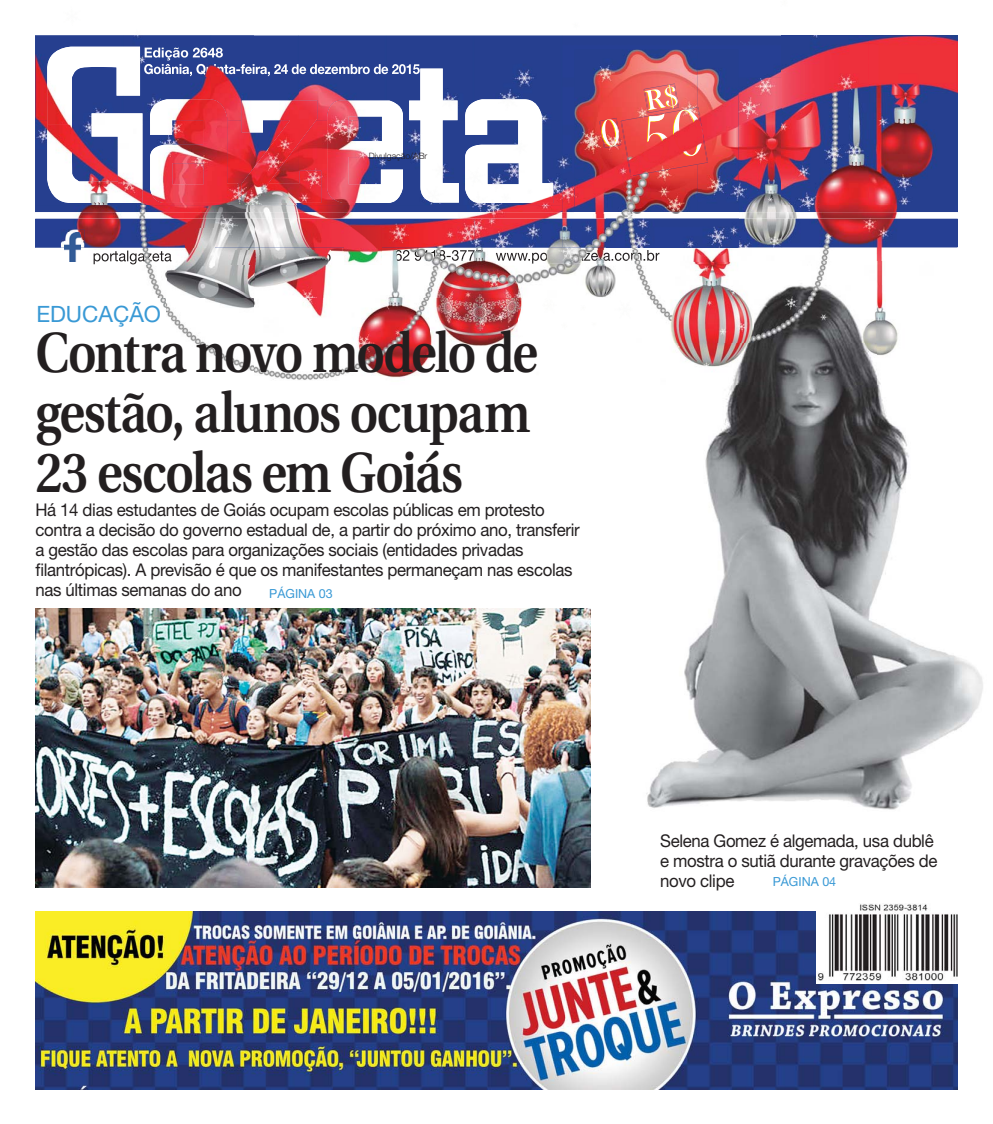
<style>
.page{position:relative;width:993px;height:1124px;background:#fff}
.page>*{position:absolute;margin:0;border:0;box-sizing:border-box;transform-origin:0 0}
.t1{font:600 56.38px/60px "Utopia";letter-spacing:-.03em;color:#231f20;scale:.87 1}
.t2{font:22.5px "Helvetica Neue";color:#3999d5}
.t3{font:17.5px/20px "Helvetica Neue";letter-spacing:-.02em;color:#231f20;scale:.96 1}
.t4{font:12.5px "Helvetica Neue";color:#3999d5}
.t5{font:300 8.75px "Helvetica Neue";color:#231f20}
</style>
<div class="page">
<img style="left:953px;top:655px;width:30px;height:76px">
<img style="left:646px;top:384px;width:307px;height:426px">
<img style="left:35px;top:911px;width:922px;height:177px">
<img style="left:35px;top:247px;width:26px;height:1px">
<img style="left:84px;top:247px;width:609px;height:52px">
<img style="left:693px;top:247px;width:264px;height:15px">
<img style="left:160px;top:299px;width:362px;height:81px">
<img style="left:632px;top:262px;width:266px;height:122px">
<img style="left:35px;top:35px;width:527px;height:212px">
<div style="left:562px;top:35px;width:219px;height:43px;background:#263f92"></div>
<img style="left:781px;top:35px;width:176px;height:212px">
<img style="left:562px;top:78px;width:44px;height:169px">
<img style="left:737px;top:78px;width:44px;height:169px">
<img style="left:606px;top:218px;width:131px;height:29px">
<img style="left:47px;top:47px;width:95px;height:156px">
<img style="left:150px;top:99px;width:88px;height:104px">
<img style="left:465px;top:99px;width:88px;height:104px">
<img style="left:241px;top:100px;width:80px;height:103px">
<img style="left:327px;top:100px;width:76px;height:103px">
<img style="left:409px;top:68px;width:50px;height:135px">
<img style="left:35px;top:212px;width:922px;height:6px">
<img style="left:61px;top:229px;width:23px;height:22px">
<img style="left:65px;top:233px;width:16px;height:29px">
<img style="left:185px;top:229px;width:29px;height:36px">
<img style="left:344px;top:228px;width:37px;height:37px">
<img style="left:93px;top:250px;width:1px;height:14px">
<img style="left:94px;top:250px;width:77px;height:14px">
<img style="left:314px;top:251px;width:16px;height:14px">
<img style="left:229px;top:251px;width:85px;height:14px">
<img style="left:395px;top:250px;width:87px;height:11px">
<img style="left:610px;top:250px;width:49px;height:14px">
<img style="left:495px;top:250px;width:115px;height:14px">
<img style="left:632px;top:262px;width:27px;height:2px">
<img style="left:144px;top:48px;width:79px;height:12px">
<img style="left:245px;top:64px;width:174px;height:12px">
<img style="left:144px;top:64px;width:101px;height:12px">
<img style="left:574px;top:50px;width:164px;height:163px">
<img style="left:599px;top:121px;width:1px;height:27px">
<img style="left:643px;top:90px;width:1px;height:17px">
<img style="left:620px;top:118px;width:1px;height:27px">
<img style="left:600px;top:118px;width:20px;height:30px">
<img style="left:601px;top:119px;width:17px;height:28px">
<img style="left:618px;top:119px;width:1px;height:27px">
<img style="left:602px;top:119px;width:16px;height:27px">
<img style="left:621px;top:107px;width:86px;height:69px">
<img style="left:630px;top:110px;width:72px;height:66px">
<img style="left:677px;top:84px;width:1px;height:23px">
<img style="left:644px;top:84px;width:33px;height:29px">
<img style="left:644px;top:85px;width:33px;height:1px">
<img style="left:644px;top:86px;width:33px;height:24px">
<img style="left:816px;top:904px;width:141px;height:78px">
<img style="left:35px;top:608px;width:555px;height:279px">
<p class="t5" style="left:369px;top:153px;width:60px">Divulgação/ABr</p>
<p class="t2" style="left:36px;top:305px;width:126px">EDUCAÇÃO</p>
<h1 class="t1" style="left:35px;top:327px;width:579px">Contra novo modelo de gestão, alunos ocupam<br>23 escolas em Goiás</h1>
<p class="t3" style="left:35px;top:501px;width:568px">Há 14 dias estudantes de Goiás ocupam escolas públicas em protesto contra a decisão do governo estadual de, a partir do próximo ano, transferir a gestão das escolas para organizações sociais (entidades privadas filantrópicas). A previsão é que os manifestantes permaneçam nas escolas nas últimas semanas do ano</p>
<p class="t4" style="left:269px;top:588px;width:65px">PÁGINA 03</p>
<p class="t3" style="left:660px;top:832px;width:290px">Selena Gomez é algemada, usa dublê e mostra o sutiã durante gravações de novo clipe</p>
<p class="t4" style="left:772px;top:877px;width:65px">PÁGINA 04</p>
</div>
